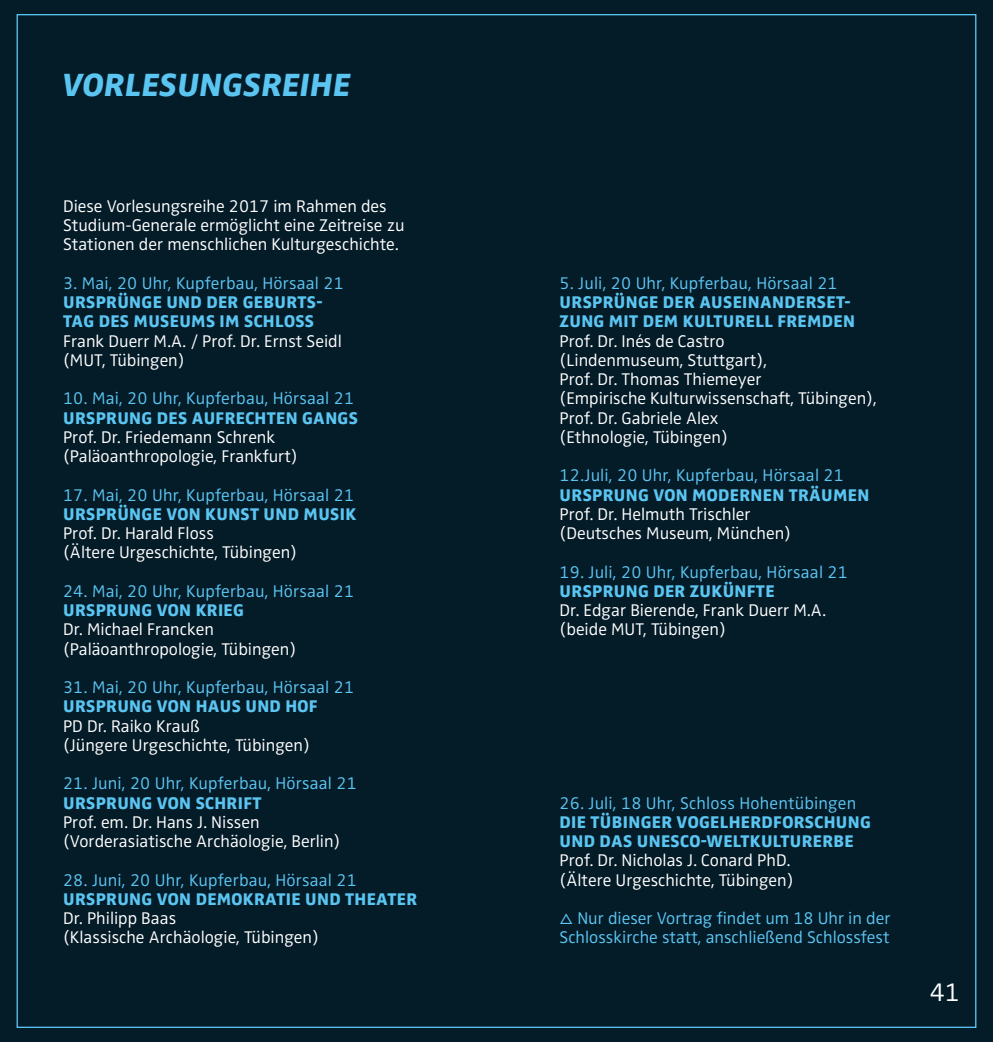
<style>
.page{position:relative;width:993px;height:1042px;background:#fff}
.page>*{position:absolute;margin:0;border:0;box-sizing:border-box;transform-origin:0 0}
.t1{font:italic 800 33.25px "Zwo OT";letter-spacing:.01em;color:#5bc5f2}
.t2{font:300 26.25px "Zwo OT";color:#fff}
.t3{font:300 17.5px/19.2px "Zwo OT";color:#fff}
.t4{font:300 17.5px/19.2px "Zwo OT";letter-spacing:.01em;color:#5bc5f2}
.t5{font:800 17.5px/19.2px "Zwo OT";letter-spacing:.02em;color:#5bc5f2}
</style>
<div class="page">
<div style="left:0;top:0;width:992px;height:1042px;background:#041b28"></div>
<h1 class="t1" style="left:62px;top:65px;width:290px">VORLESUNGSREIHE</h1>
<p class="t3" style="left:63px;top:197px;width:343px">Diese Vorlesungsreihe 2017 im Rahmen des<br>Studium-Generale ermöglicht eine Zeitreise zu<br>Stationen der menschlichen Kulturgeschichte.</p>
<p class="t4" style="left:63px;top:274px;width:282px">3. Mai, 20 Uhr, Kupferbau, Hörsaal 21</p>
<p class="t5" style="left:63px;top:293px;width:261px">URSPRÜNGE UND DER GEBURTS-<br>TAG DES MUSEUMS IM SCHLOSS</p>
<p class="t3" style="left:63px;top:331px;width:280px">Frank Duerr M.A. / Prof. Dr. Ernst Seidl (MUT, Tübingen)</p>
<p class="t4" style="left:63px;top:389px;width:292px">10. Mai, 20 Uhr, Kupferbau, Hörsaal 21</p>
<p class="t5" style="left:63px;top:408px;width:296px">URSPRUNG DES AUFRECHTEN GANGS</p>
<p class="t3" style="left:63px;top:428px;width:236px">Prof. Dr. Friedemann Schrenk (Paläoanthropologie, Frankfurt)</p>
<p class="t4" style="left:63px;top:485px;width:292px">17. Mai, 20 Uhr, Kupferbau, Hörsaal 21</p>
<p class="t5" style="left:63px;top:505px;width:294px">URSPRÜNGE VON KUNST UND MUSIK</p>
<p class="t3" style="left:63px;top:524px;width:235px">Prof. Dr. Harald Floss<br>(Ältere Urgeschichte, Tübingen)</p>
<p class="t4" style="left:63px;top:582px;width:292px">24. Mai, 20 Uhr, Kupferbau, Hörsaal 21</p>
<p class="t5" style="left:63px;top:601px;width:182px">URSPRUNG VON KRIEG</p>
<p class="t3" style="left:63px;top:620px;width:235px">Dr. Michael Francken (Paläoanthropologie, Tübingen)</p>
<p class="t4" style="left:63px;top:678px;width:292px">31. Mai, 20 Uhr, Kupferbau, Hörsaal 21</p>
<p class="t5" style="left:63px;top:697px;width:256px">URSPRUNG VON HAUS UND HOF</p>
<p class="t3" style="left:63px;top:716px;width:248px">PD Dr. Raiko Krauß<br>(Jüngere Urgeschichte, Tübingen)</p>
<p class="t4" style="left:63px;top:774px;width:295px">21. Juni, 20 Uhr, Kupferbau, Hörsaal 21</p>
<p class="t5" style="left:63px;top:793px;width:200px">URSPRUNG VON SCHRIFT</p>
<p class="t3" style="left:63px;top:813px;width:279px">Prof. em. Dr. Hans J. Nissen (Vorderasiatische Archäologie, Berlin)</p>
<p class="t4" style="left:63px;top:870px;width:295px">28. Juni, 20 Uhr, Kupferbau, Hörsaal 21</p>
<p class="t5" style="left:63px;top:890px;width:355px">URSPRUNG VON DEMOKRATIE UND THEATER</p>
<p class="t3" style="left:63px;top:909px;width:257px">Dr. Philipp Baas<br>(Klassische Archäologie, Tübingen)</p>
<p class="t4" style="left:559px;top:274px;width:279px">5. Juli, 20 Uhr, Kupferbau, Hörsaal 21</p>
<p class="t5" style="left:559px;top:293px;width:297px">URSPRÜNGE DER AUSEINANDERSET-<br>ZUNG MIT DEM KULTURELL FREMDEN</p>
<p class="t3" style="left:559px;top:331px;width:318px">Prof. Dr. Inés de Castro<br>(Lindenmuseum, Stuttgart),<br>Prof. Dr. Thomas Thiemeyer<br>(Empirische Kulturwissenschaft, Tübingen),<br>Prof. Dr. Gabriele Alex<br>(Ethnologie, Tübingen)</p>
<p class="t4" style="left:559px;top:466px;width:286px">12.Juli, 20 Uhr, Kupferbau, Hörsaal 21</p>
<p class="t5" style="left:559px;top:485px;width:311px">URSPRUNG VON MODERNEN TRÄUMEN</p>
<p class="t3" style="left:559px;top:505px;width:233px">Prof. Dr. Helmuth Trischler (Deutsches Museum, München)</p>
<p class="t4" style="left:559px;top:562px;width:290px">19. Juli, 20 Uhr, Kupferbau, Hörsaal 21</p>
<p class="t5" style="left:559px;top:582px;width:216px">URSPRUNG DER ZUKÜNFTE</p>
<p class="t3" style="left:559px;top:601px;width:268px">Dr. Edgar Bierende, Frank Duerr M.A. (beide MUT, Tübingen)</p>
<p class="t4" style="left:559px;top:793px;width:298px">26. Juli, 18 Uhr, Schloss Hohentübingen</p>
<p class="t5" style="left:559px;top:813px;width:312px">DIE TÜBINGER VOGELHERDFORSCHUNG<br>UND DAS UNESCO-WELTKULTURERBE</p>
<p class="t3" style="left:559px;top:851px;width:235px">Prof. Dr. Nicholas J. Conard PhD. (Ältere Urgeschichte, Tübingen)</p>
<p class="t4" style="left:559px;top:909px;width:332px">△ Nur dieser Vortrag findet um 18 Uhr in der<br>Schlosskirche statt, anschließend Schlossfest</p>
<h2 class="t2" style="left:929px;top:977px;width:32px">41</h2>
</div>
